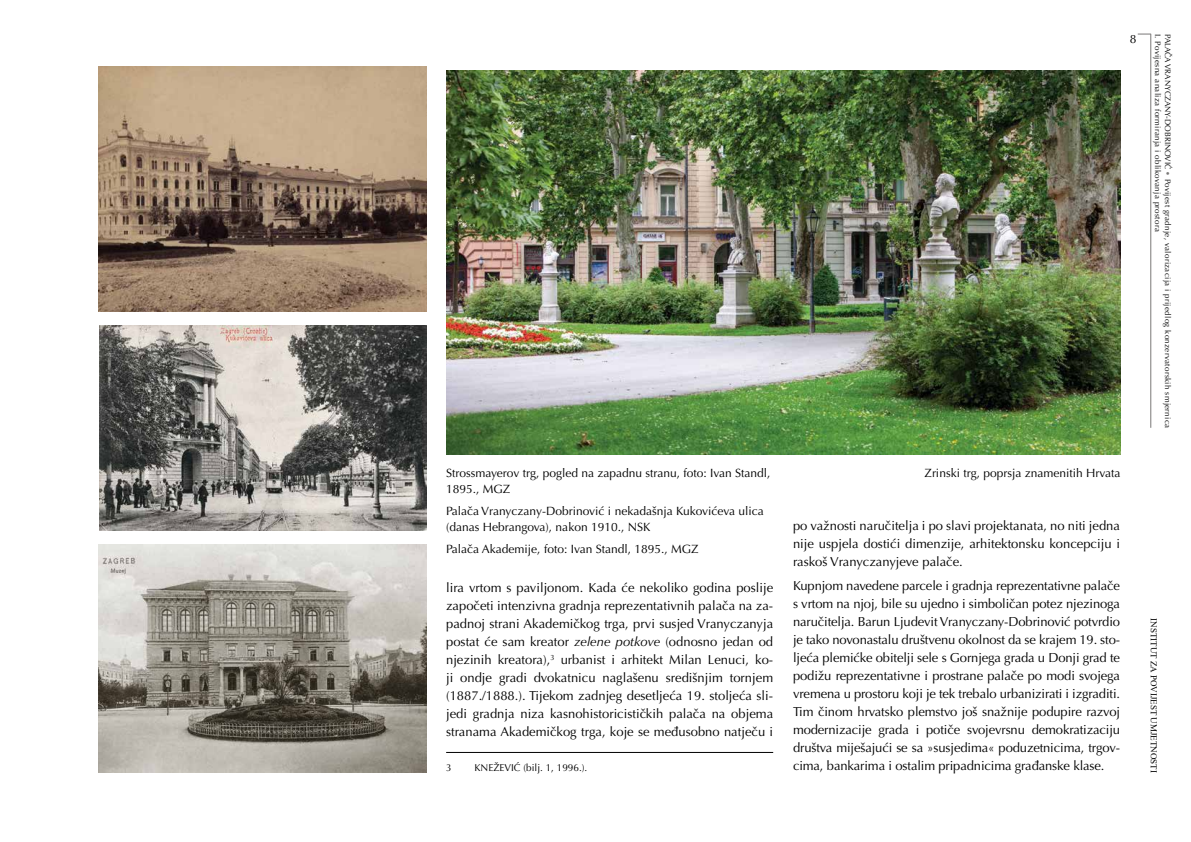
<style>
.page{position:relative;width:1191px;height:842px;background:#fff}
.page>*{position:absolute;margin:0;border:0;box-sizing:border-box;transform-origin:0 0}
.t1{font:13px/18px "Optima LT Pro";color:#000;text-align:justify}
.t2{font:12px/16px "Optima LT Pro";color:#000}
.t3{font:10px "Optima LT Pro";color:#000}
.t4{font:9px "Times New Roman";color:#000}
.t5{font:8px/9.8px "Optima LT Pro";letter-spacing:.04em;color:#000}
.s1{font-style:italic}
.s2{color:#7a7877}
</style>
<div class="page">
<hr style="left:1150px;top:34px;width:1px;height:394px;background:#7a7877">
<svg style="left:1137px;top:34px;width:13px;height:1px"></svg>
<img style="left:99px;top:325px;width:327px;height:206px">
<img style="left:99px;top:67px;width:327px;height:244px">
<img style="left:446px;top:71px;width:674px;height:383px">
<hr style="left:446px;top:752px;width:327px;height:1px;background:#000">
<img style="left:99px;top:545px;width:327px;height:228px">
<p class="t2" style="left:446px;top:465px;width:326px">Strossmayerov trg, pogled na zapadnu stranu, foto: Ivan Standl,<br>1895., MGZ</p>
<p class="t2" style="left:446px;top:503px;width:319px">Palača Vranyczany-Dobrinović i nekadašnja Kukovićeva ulica (danas Hebrangova), nakon 1910., NSK</p>
<p class="t2" style="left:446px;top:541px;width:254px">Palača Akademije, foto: Ivan Standl, 1895., MGZ</p>
<p class="t1" style="left:446px;top:579px;width:328px">lira vrtom s paviljonom. Kada će nekoliko godina poslije započeti intenzivna gradnja reprezentativnih palača na za&shy;padnoj strani Akademičkog trga, prvi susjed Vranyczanyja postat će sam kreator <span class="s1">zelene potkove</span> (odnosno jedan od njezinih kreatora),<sup>3</sup> urbanist i arhitekt Milan Lenuci, ko&shy;ji ondje gradi dvokatnicu naglašenu središnjim tornjem (1887./1888.). Tijekom zadnjeg desetljeća 19. stoljeća sli&shy;jedi gradnja niza kasnohistoricističkih palača na objema stranama Akademičkog trga, koje se međusobno natječu i</p>
<p class="t3" style="left:446px;top:761px;width:7px">3</p>
<p class="t3" style="left:474px;top:761px;width:114px">KNEŽEVIĆ (bilj. 1, 1996.).</p>
<p class="t2" style="left:1129px;top:31px;width:8px">8</p>
<p class="t5" style="left:1172px;top:34px;width:396px;rotate:90deg">PALAČA VRANYCZANY-DOBRINOVIĆ <span class="s2">•</span> Povijest gradnje, valorizacija i prijedlog konzervatorskih smjernica<br>I. Povijesna analiza formiranja i oblikovanja prostora</p>
<p class="t2" style="left:924px;top:465px;width:197px">Zrinski trg, poprsja znamenitih Hrvata</p>
<p class="t1" style="left:793px;top:517px;width:328px">po važnosti naručitelja i po slavi projektanata, no niti jedna nije uspjela dostići dimenzije, arhitektonsku koncepciju i raskoš Vranyczanyjeve palače.</p>
<p class="t1" style="left:793px;top:576px;width:328px">Kupnjom navedene parcele i gradnja reprezentativne palače s vrtom na njoj, bile su ujedno i simboličan potez njezinoga naručitelja. Barun Ljudevit Vranyczany-Dobrinović potvrdio je tako novonastalu društvenu okolnost da se krajem 19. sto&shy;ljeća plemićke obitelji sele s Gornjega grada u Donji grad te podižu reprezentativne i prostrane palače po modi svojega vremena u prostoru koji je tek trebalo urbanizirati i izgraditi.<br>Tim činom hrvatsko plemstvo još snažnije podupire razvoj modernizacije grada i potiče svojevrsnu demokratizaciju društva miješajući se sa »susjedima« poduzetnicima, trgov&shy;cima, bankarima i ostalim pripadnicima građanske klase.</p>
<p class="t4" style="left:1160px;top:618px;width:156px;rotate:90deg">INSTITUT ZA POVIJEST UMJETNOSTI</p>
</div>
